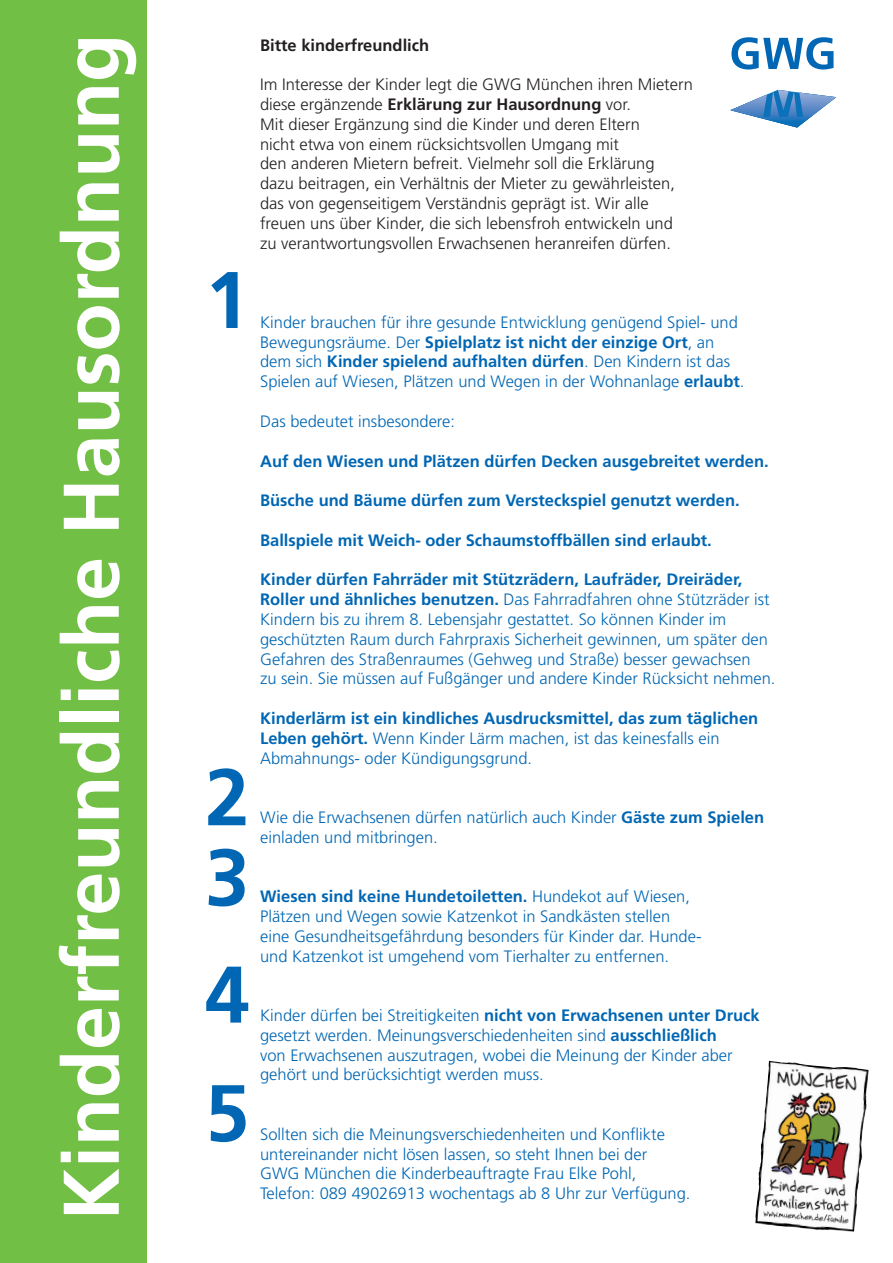
<style>
.page{position:relative;width:893px;height:1263px;background:#fff}
.page>*{position:absolute;margin:0;border:0;box-sizing:border-box;transform-origin:0 0}
.t1{font:700 80.1px/117.8px "Frutiger";color:#0166b3;text-align:justify}
.t2{font:700 78.75px "Frutiger";color:#fff}
.t3{font:300 16.5px/19.8px "Frutiger";color:#0166b3}
.t4{font:300 16.5px/19.8px "Frutiger";color:#231f20}
.t5{font:700 16.5px "Frutiger";color:#0166b3}
.t6{font:700 16.5px "Frutiger";color:#231f20}
.s1{font-weight:700}
</style>
<div class="page">
<div style="left:0;top:0;width:147px;height:1263px;background:#71bf44"></div>
<svg style="left:730px;top:90px;width:106px;height:38px"></svg>
<svg style="left:731px;top:37px;width:102px;height:33px"></svg>
<img style="left:755px;top:1061px;width:114px;height:171px">
<h2 class="t2" style="left:60px;top:1220px;width:1188px;rotate:-90deg">Kinderfreundliche Hausordnung</h2>
<h1 class="t1" style="left:205px;top:247px;width:46px">1</h1>
<h1 class="t1" style="left:205px;top:745px;width:46px">2</h1>
<h1 class="t1" style="left:205px;top:825px;width:46px">3<br>4<br>5</h1>
<p class="t6" style="left:260px;top:38px;width:171px">Bitte kinderfreundlich</p>
<p class="t4" style="left:260px;top:76px;width:434px">Im Interesse der Kinder legt die GWG München ihren Mietern diese ergänzende <span class="s1">Erklärung zur Hausordnung</span> vor.<br>Mit dieser Ergänzung sind die Kinder und deren Eltern<br>nicht etwa von einem rücksichtsvollen Umgang mit<br>den anderen Mietern befreit. Vielmehr soll die Erklärung<br>dazu beitragen, ein Verhältnis der Mieter zu gewährleisten, das von gegenseitigem Verständnis geprägt ist. Wir alle freuen uns über Kinder, die sich lebensfroh entwickeln und zu verantwortungsvollen Erwachsenen heranreifen dürfen.</p>
<p class="t3" style="left:260px;top:313px;width:486px">Kinder brauchen für ihre gesunde Entwicklung genügend Spiel- und Bewegungsräume. Der <span class="s1">Spielplatz ist nicht der einzige Ort</span>, an dem sich <span class="s1">Kinder spielend aufhalten dürfen</span>. Den Kindern ist das Spielen auf Wiesen, Plätzen und Wegen in der Wohnanlage <span class="s1">erlaubt</span>.</p>
<p class="t3" style="left:260px;top:412px;width:196px">Das bedeutet insbesondere:</p>
<p class="t5" style="left:260px;top:454px;width:510px">Auf den Wiesen und Plätzen dürfen Decken ausgebreitet werden.</p>
<p class="t5" style="left:260px;top:494px;width:481px">Büsche und Bäume dürfen zum Versteckspiel genutzt werden.</p>
<p class="t5" style="left:260px;top:533px;width:453px">Ballspiele mit Weich- oder Schaumstoffbällen sind erlaubt.</p>
<p class="t3" style="left:260px;top:571px;width:517px"><span class="s1">Kinder dürfen Fahrräder mit Stützrädern, Laufräder, Dreiräder, Roller und ähnliches benutzen.</span> Das Fahrradfahren ohne Stützräder ist Kindern bis zu ihrem 8. Lebensjahr gestattet. So können Kinder im geschützten Raum durch Fahrpraxis Sicherheit gewinnen, um später den Gefahren des Straßenraumes (Gehweg und Straße) besser gewachsen<br>zu sein. Sie müssen auf Fußgänger und andere Kinder Rücksicht nehmen.</p>
<p class="t3" style="left:260px;top:709px;width:500px"><span class="s1">Kinderlärm ist ein kindliches Ausdrucksmittel, das zum täglichen<br>Leben gehört.</span> Wenn Kinder Lärm machen, ist das keinesfalls ein<br>Abmahnungs- oder Kündigungsgrund.</p>
<p class="t3" style="left:260px;top:808px;width:505px">Wie die Erwachsenen dürfen natürlich auch Kinder <span class="s1">Gäste zum Spielen </span>einladen und mitbringen.</p>
<p class="t3" style="left:260px;top:888px;width:443px"><span class="s1">Wiesen sind keine Hundetoiletten.</span> Hundekot auf Wiesen, Plätzen und Wegen sowie Katzenkot in Sandkästen stellen eine Gesundheitsgefährdung besonders für Kinder dar. Hunde&shy;und Katzenkot ist umgehend vom Tierhalter zu entfernen.</p>
<p class="t3" style="left:260px;top:1006px;width:501px">Kinder dürfen bei Streitigkeiten <span class="s1">nicht von Erwachsenen unter Druck </span>gesetzt werden. Meinungsverschiedenheiten sind <span class="s1">ausschließlich<br></span>von Erwachsenen auszutragen, wobei die Meinung der Kinder aber gehört und berücksichtigt werden muss.</p>
<p class="t3" style="left:260px;top:1125px;width:432px">Sollten sich die Meinungsverschiedenheiten und Konflikte untereinander nicht lösen lassen, so steht Ihnen bei der GWG München die Kinderbeauftragte Frau Elke Pohl, Telefon: 089 49026913 wochentags ab 8 Uhr zur Verfügung.</p>
</div>
